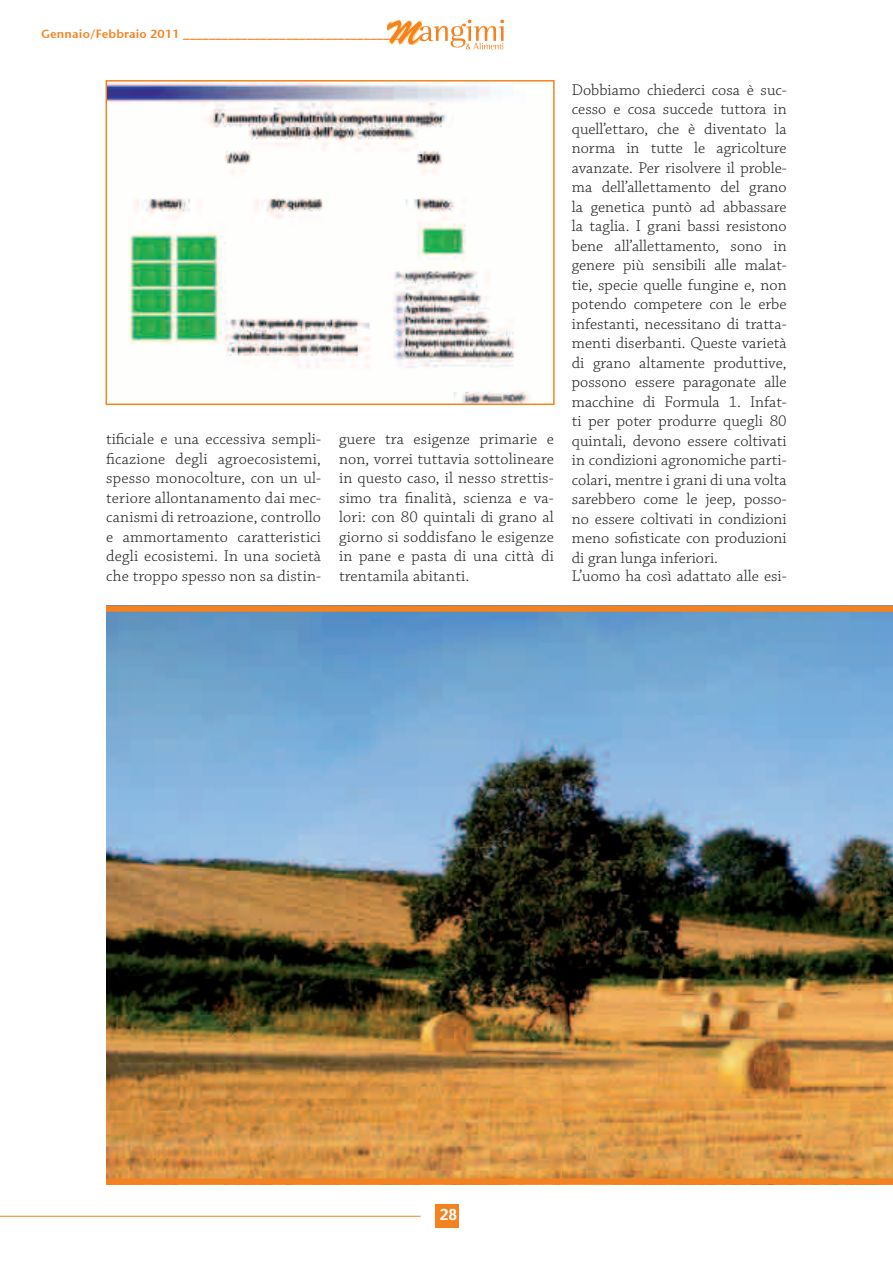
<style>
.page{position:relative;width:893px;height:1263px;background:#fff}
.page>*{position:absolute;margin:0;border:0;box-sizing:border-box;transform-origin:0 0}
.Stile_di_paragrafo_1{font:300 16.35px/19.5px "Chaparral Pro";letter-spacing:.01em;color:#231f20;text-align:justify}
.t1{font:15px "Charcoal";color:#fff}
.t2{font:11.85px "Stone Sans Sem ITCTT Semi";letter-spacing:.01em;color:#f58220}
</style>
<div class="page">
<hr style="left:0;top:1216px;width:421px;height:1px;background:#f58220">
<div style="left:436px;top:1204px;width:23px;height:24px;background:#f58220"></div>
<svg style="left:387px;top:20px;width:117px;height:29px"></svg>
<img style="left:109px;top:83px;width:421px;height:319px">
<div style="left:106px;top:80px;width:449px;height:325px;border:2px solid #f58220"></div>
<img style="left:106px;top:612px;width:787px;height:566px">
<div style="left:106px;top:1178px;width:787px;height:6px;background:#f58220"></div>
<div style="left:106px;top:606px;width:787px;height:6px;background:#f58220"></div>
<p class="t2" style="left:41px;top:27px;width:362px">Gennaio/Febbraio 2011 __________________________________</p>
<p class="Stile_di_paragrafo_1" style="left:106px;top:430px;width:216px">tificiale e una eccessiva sempli&shy;ficazione degli agroecosistemi, spesso monocolture, con un ul&shy;teriore allontanamento dai mec&shy;canismi di retroazione, controllo e ammortamento caratteristici degli ecosistemi. In una società che troppo spesso non sa distin-</p>
<p class="Stile_di_paragrafo_1" style="left:339px;top:430px;width:216px">guere tra esigenze primarie e non, vorrei tuttavia sottolineare in questo caso, il nesso strettis&shy;simo tra finalità, scienza e va&shy;lori: con 80 quintali di grano al giorno si soddisfano le esigenze in pane e pasta di una città di trentamila abitanti.</p>
<p class="Stile_di_paragrafo_1" style="left:572px;top:80px;width:216px">Dobbiamo chiederci cosa è suc&shy;cesso e cosa succede tuttora in quell’ettaro, che è diventato la norma in tutte le agricolture avanzate. Per risolvere il proble&shy;ma dell’allettamento del grano la genetica puntò ad abbassare la taglia. I grani bassi resistono bene all’allettamento, sono in genere più sensibili alle malat&shy;tie, specie quelle fungine e, non potendo competere con le erbe infestanti, necessitano di tratta&shy;menti diserbanti. Queste varietà di grano altamente produttive, possono essere paragonate alle macchine di Formula 1. Infat&shy;ti per poter produrre quegli 80 quintali, devono essere coltivati in condizioni agronomiche parti&shy;colari, mentre i grani di una volta sarebbero come le jeep, posso&shy;no essere coltivati in condizioni meno sofisticate con produzioni di gran lunga inferiori.</p>
<p class="Stile_di_paragrafo_1" style="left:572px;top:566px;width:216px">L’uomo ha così adattato alle esi-</p>
<p class="t1" style="left:440px;top:1204px;width:19px">28</p>
</div>
